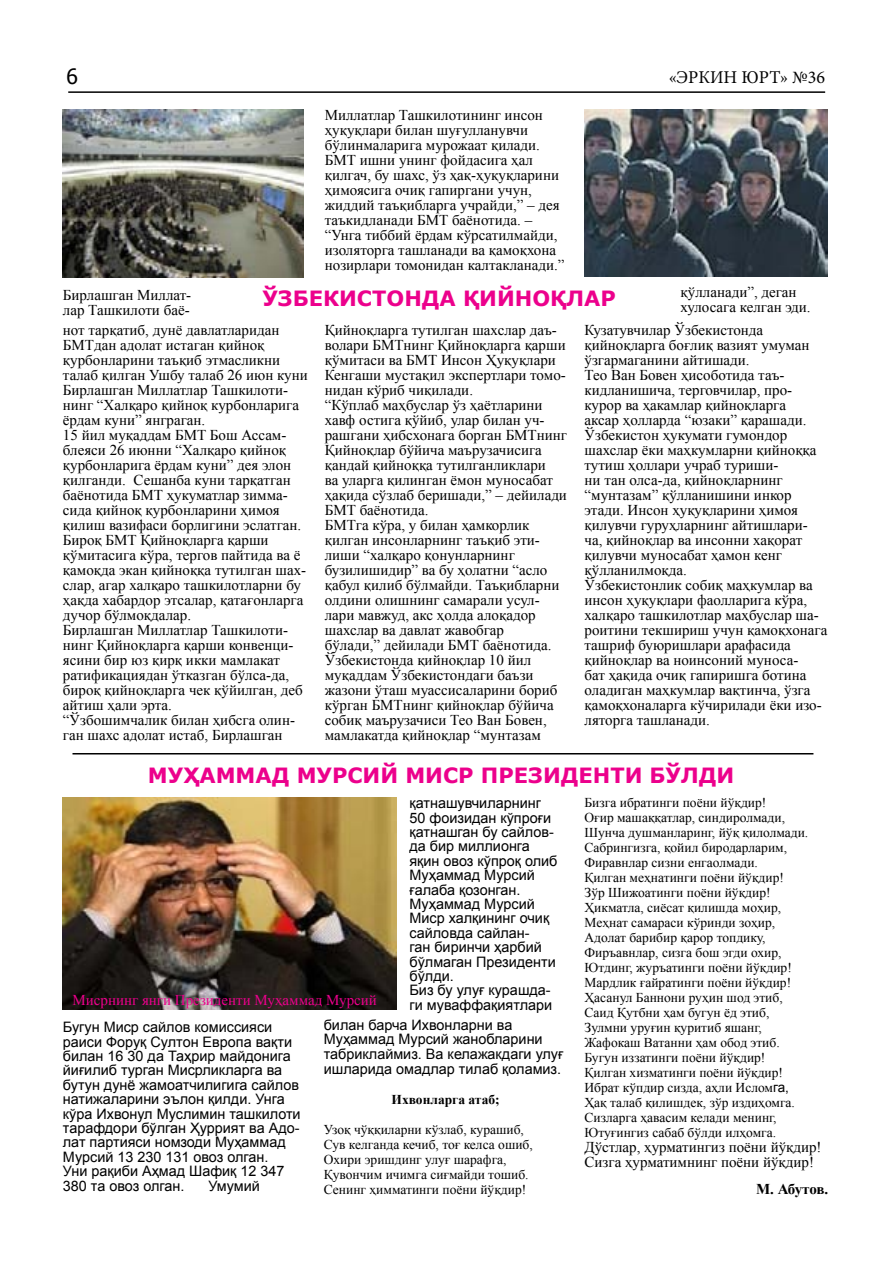
<style>
.page{position:relative;width:893px;height:1263px;background:#fff}
.page>*{position:absolute;margin:0;border:0;box-sizing:border-box;transform-origin:0 0}
.t1{font:700 21px "Verdana";color:#ec008c}
.t2{font:21px "Tahoma";color:#000}
.t3{font:18px "Minion Pro";color:#000}
.t4{font:15px/15px "Times New Roman";color:#000}
.t5{font:15px "Times New Roman";color:#ec008c}
.t6{font:700 15px "Times New Roman";color:#000}
.t7{font:14.4px/14.4px "Arial";color:#000}
.t8{font:13.5px/15px "Times New Roman";color:#000}
.t9{font:700 13.5px "Times New Roman";color:#000}
.s1{font-family:"Arial"}
</style>
<div class="page">
<hr style="left:68px;top:91px;width:757px;height:2px;background:#000">
<img style="left:63px;top:109px;width:241px;height:168px">
<img style="left:585px;top:109px;width:242px;height:167px">
<hr style="left:72px;top:753px;width:741px;height:1px;background:#000">
<img style="left:63px;top:798px;width:334px;height:212px">
<h1 class="t2" style="left:67px;top:62px;width:13px">6</h1>
<p class="t3" style="left:669px;top:65px;width:158px">«ЭРКИН ЮРТ» №36</p>
<p class="t4" style="left:325px;top:107px;width:241px">Миллатлар Ташкилотининг инсон ҳуқуқлари билан шуғулланувчи бўлинмаларига мурожаат қилади.<br>БМТ ишни унинг фойдасига ҳал қилгач, бу шахс, ўз ҳақ-ҳуқуқларини ҳимоясига очиқ гапиргани учун, жиддий таъқибларга учрайди,” – дея таъкидланади БМТ баёнотида. – “Унга тиббий ёрдам кўрсатилмайди, изоляторга ташланади ва қамоқхона нозирлари томонидан калтакланади.”</p>
<h1 class="t1" style="left:262px;top:283px;width:33px">Ўзбекистонда</h1>
<h1 class="t1" style="left:463px;top:283px;width:18px">қийноқлар</h1>
<p class="t4" style="left:63px;top:322px;width:246px">нот тарқатиб, дунё давлатларидан<br>БМТдан адолат истаган қийноқ қурбонларини таъқиб этмасликни талаб қилган Ушбу талаб 26 июн куни<br>Бирлашган Миллатлар Ташкилоти&shy;нинг “Халқаро қийноқ курбонларига ёрдам куни” янграган.<br>15 йил муқаддам БМТ Бош Ассам&shy;блеяси 26 июнни “Халқаро қийноқ қурбонларига ёрдам куни” дея элон қилганди. Сешанба куни тарқатган баёнотида БМТ ҳукуматлар зимма&shy;сида қийноқ қурбонларини ҳимоя қилиш вазифаси борлигини эслатган.<br>Бироқ БМТ Қийноқларга қарши қўмитасига кўра, тергов пайтида ва ё қамоқда экан қийноққа тутилган шах&shy;слар, агар халқаро ташкилотларни бу ҳақда хабардор этсалар, қатағонларга дучор бўлмоқдалар.<br>Бирлашган Миллатлар Ташкилоти&shy;нинг Қийноқларга қарши конвенци&shy;ясини бир юз қирқ икки мамлакат ратификациядан ўтказган бўлса-да, бироқ қийноқларга чек қўйилган, деб айтиш ҳали эрта.<br>“Ўзбошимчалик билан ҳибсга олин&shy;ган шахс адолат истаб, Бирлашган</p>
<p class="t4" style="left:681px;top:284px;width:131px">қўлланади”, деган хулосага келган эди.</p>
<p class="t4" style="left:585px;top:322px;width:244px">Кузатувчилар Ўзбекистонда қийноқларга боғлиқ вазият умуман ўзгармаганини айтишади.<br>Тео Ван Бовен ҳисоботида таъ&shy;кидланишича, терговчилар, про&shy;курор ва ҳакамлар қийноқларга<br>аксар ҳолларда “юзаки” қарашади.<br>Ўзбекистон ҳукумати гумондор шахслар ёки маҳкумларни қийноққа тутиш ҳоллари учраб туриши-<br>ни тан олса-да, қийноқларнинг “мунтазам” қўлланишини инкор этади. Инсон ҳуқуқларини ҳимоя қилувчи гуруҳларнинг айтишлари&shy;ча, қийноқлар ва инсонни хақорат қилувчи муносабат ҳамон кенг қўлланилмоқда.<br>Ўзбекистонлик собиқ маҳкумлар ва инсон ҳуқуқлари фаолларига кўра, халқаро ташкилотлар маҳбуслар ша&shy;роитини текшириш учун қамоқхонага ташриф буюришлари арафасида қийноқлар ва ноинсоний муноса-<br>бат ҳақида очиқ гапиришга ботина оладиган маҳкумлар вақтинча, ўзга қамоқхоналарга кўчирилади ёки изо&shy;ляторга ташланади.</p>
<p class="t4" style="left:63px;top:287px;width:130px">Бирлашган Миллат&shy;лар Ташкилоти баё-</p>
<p class="t4" style="left:325px;top:322px;width:244px">Қийноқларга тутилган шахслар даъ&shy;волари БМТнинг Қийноқларга қарши қўмитаси ва БМТ Инсон Ҳуқуқлари<br>Кенгаши мустақил экспертлари томо&shy;нидан кўриб чиқилади.<br>“Кўплаб маҳбуслар ўз ҳаётларини хавф остига қўйиб, улар билан уч&shy;рашгани ҳибсхонага борган БМТнинг<br>Қийноқлар бўйича маърузачисига қандай қийноққа тутилганликлари<br>ва уларга қилинган ёмон муносабат ҳақида сўзлаб беришади,” – дейилади<br>БМТ баёнотида.<br>БМТга кўра, у билан ҳамкорлик қилган инсонларнинг таъқиб эти&shy;лиши “халқаро қонунларнинг бузилишидир” ва бу ҳолатни “асло қабул қилиб бўлмайди. Таъқибларни олдини олишнинг самарали усул&shy;лари мавжуд, акс ҳолда алоқадор шахслар ва давлат жавобгар<br>бўлади,” дейилади БМТ баёнотида.<br>Ўзбекистонда қийноқлар 10 йил муқаддам Ўзбекистондаги баъзи жазони ўташ муассисаларини бориб кўрган БМТнинг қийноқлар бўйича собиқ маърузачиси Тео Ван Бовен, мамлакатда қийноқлар “мунтазам</p>
<h1 class="t1" style="left:148px;top:760px;width:39px">Муҳаммад</h1>
<h1 class="t1" style="left:297px;top:760px;width:37px">Мурсий</h1>
<h1 class="t1" style="left:405px;top:760px;width:37px">Миср</h1>
<h1 class="t1" style="left:481px;top:760px;width:35px">Президенти</h1>
<h1 class="t1" style="left:650px;top:760px;width:18px">бўлди</h1>
<p class="t7" style="left:409px;top:796px;width:150px">қатнашувчиларнинг<br>50 фоизидан кўпроғи қатнашган бу сайлов&shy;да бир миллионга яқин овоз кўпроқ олиб<br>Муҳаммад Мурсий ғалаба қозонган.<br>Муҳаммад Мурсий<br>Миср халқининг очиқ сайловда сайлан-<br>ган биринчи ҳарбий бўлмаган Президенти бўлди.<br>Биз бу улуғ курашда&shy;ги муваффақиятлари</p>
<p class="t7" style="left:324px;top:1018px;width:241px">билан барча Ихвонларни ва<br>Муҳаммад Мурсий жанобларини табриклаймиз. Ва келажакдаги улуғ ишларида омадлар тилаб қоламиз.</p>
<p class="t9" style="left:391px;top:1090px;width:110px">Ихвонларга атаб;</p>
<p class="t8" style="left:324px;top:1121px;width:211px">Узоқ чўққиларни кўзлаб, курашиб, Сув келганда кечиб, тоғ келса ошиб, Охири эришдинг улуғ шарафга, Қувончим ичимга сиғмайди тошиб.<br>Сенинг ҳимматинги поёни йўқдир!</p>
<p class="t5" style="left:72px;top:990px;width:306px">Мисрнинг янги Президенти Муҳаммад Мурсий</p>
<p class="t7" style="left:63px;top:1020px;width:239px">Бугун Миср сайлов комиссияси раиси Форуқ Султон Европа вақти билан 16 30 да Таҳрир майдонига йиғилиб турган Мисрликларга ва бутун дунё жамоатчилигига сайлов натижаларини эълон қилди. Унга кўра Ихвонул Муслимин ташкилоти тарафдори бўлган Ҳуррият ва Адо&shy;лат партияси номзоди Муҳаммад<br>Мурсий 13 230 131 овоз олган.<br>Уни рақиби Аҳмад Шафиқ 12 347<br>380 та овоз олган.</p>
<p class="t7" style="left:208px;top:1178px;width:53px">Умумий</p>
<p class="t8" style="left:585px;top:795px;width:225px">Бизга ибратинги поёни йўқдир!<br>Оғир машаққатлар, синдиролмади,<br>Шунча душманларинг, йўқ қилолмади.<br>Сабрингизга, қойил биродарларим,<br>Фиравнлар сизни енгаолмади.<br>Қилган меҳнатинги поёни йўқдир!<br>Зўр Шижоатинги поёни йўқдир!<br>Ҳикматла, сиёсат қилишда моҳир,<br>Меҳнат самараси кўринди зоҳир,<br>Адолат барибир қарор топдику,<br>Фиръавнлар, сизга бош эгди охир,<br>Ютдинг, журъатинги поёни йўқдир!<br>Мардлик ғайратинги поёни йўқдир!<br>Ҳасанул Баннони руҳин шод этиб,<br>Саид Қутбни ҳам бугун ёд этиб,<br>Зулмни уруғин қуритиб яшанг,<br>Жафокаш Ватанни ҳам обод этиб.<br>Бугун иззатинги поёни йўқдир!<br>Қилган хизматинги поёни йўқдир!<br>Ибрат кўпдир сизда, аҳли Ислом<span class="s1">га,<br></span>Ҳақ талаб қилишдек, зўр издиҳомга.<br>Сизларга ҳавасим келади менинг,<br>Ютуғингиз сабаб бўлди илҳомга.</p>
<p class="t4" style="left:585px;top:1139px;width:239px">Дўстлар, ҳурматингиз поёни йўқдир!<br>Сизга ҳурматимнинг поёни йўқдир!</p>
<p class="t6" style="left:756px;top:1179px;width:74px">М. Абутов.</p>
</div>
